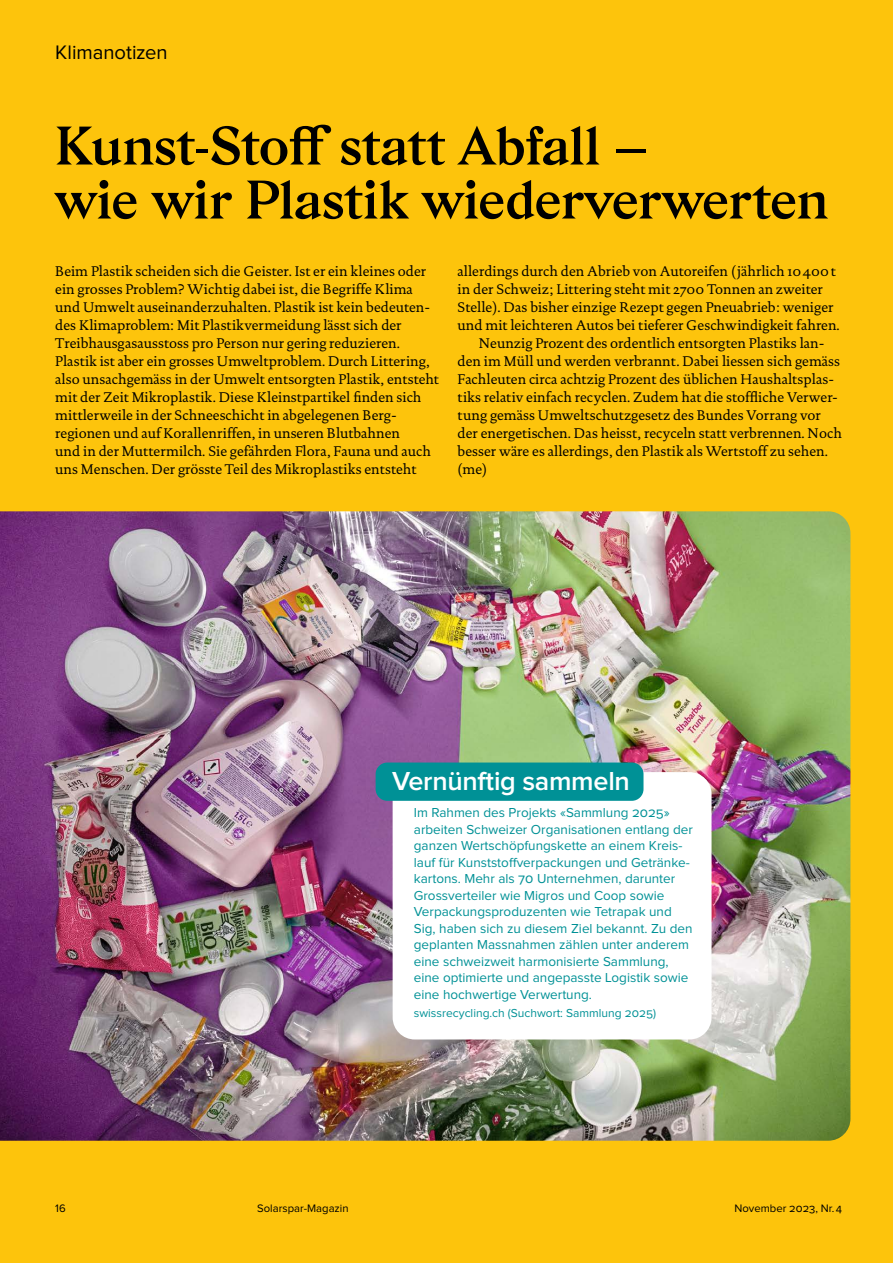
<style>
.page{position:relative;width:893px;height:1263px;background:#fdc40c}
.page>*{position:absolute;margin:0;border:0;box-sizing:border-box;transform-origin:0 0}
.t1{font:54px/54px "Gza Seminegra";letter-spacing:-.01em;color:#000}
.Angebot_mit_Balken{font:600 27px "Proxima Nova";letter-spacing:-.01em;color:#fff}
.Rubrik_13_5{font:20.25px "Proxima Nova";letter-spacing:-.005em;color:#000}
.Text_9_5_mEZ_Block{font:14.25px/18px "DTL Documenta TOT";color:#000}
.Box_Proxima_9_25{font:13.5px/16.5px "Proxima Nova";color:#009196}
.Box_Proxima_9_25-2{font:12px "Proxima Nova";color:#009196}
.t2{font:11.25px "Proxima Nova";color:#000}
</style>
<div class="page">
<img style="left:0;top:511px;width:850px;height:630px">
<div style="left:393px;top:772px;width:318px;height:267px;background:#fff;border-radius:22px"></div>
<div style="left:376px;top:762px;width:267px;height:39px;background:#009196;border-radius:12px"></div>
<p class="Rubrik_13_5" style="left:55px;top:43px;width:114px">Klimanotizen</p>
<p class="t1" style="left:55px;top:119px;width:775px">Kunst-Stoff statt Abfall –<br>wie wir Plastik wiederverwerten</p>
<p class="Text_9_5_mEZ_Block" style="left:55px;top:262px;width:385px">Beim Plastik scheiden sich die Geister. Ist er ein kleines oder ein grosses Problem? Wichtig dabei ist, die Begriffe Klima und Umwelt auseinanderzuhalten. Plastik ist kein bedeuten&shy;des Klimaproblem: Mit Plastikvermeidung lässt sich der Treibhausgasausstoss pro Person nur gering reduzieren.<br>Plastik ist aber ein grosses Umweltproblem. Durch Littering, also unsachgemäss in der Umwelt entsorgten Plastik, entsteht mit der Zeit Mikroplastik. Diese Kleinstpartikel finden sich mittlerweile in der Schneeschicht in abgelegenen Berg&shy;regionen und auf Korallenriffen, in unseren Blutbahnen<br>und in der Muttermilch. Sie gefährden Flora, Fauna und auch uns Menschen. Der grösste Teil des Mikroplastiks entsteht</p>
<p class="Text_9_5_mEZ_Block" style="left:458px;top:262px;width:384px">allerdings durch den Abrieb von Autoreifen (jährlich 10400t in der Schweiz; Littering steht mit 2700 Tonnen an zweiter Stelle). Das bisher einzige Rezept gegen Pneuabrieb: weniger und mit leichteren Autos bei tieferer Geschwindigkeit fahren.</p>
<p class="Text_9_5_mEZ_Block" style="left:458px;top:334px;width:386px;text-indent:21px">Neunzig Prozent des ordentlich entsorgten Plastiks lan&shy;den im Müll und werden verbrannt. Dabei liessen sich gemäss Fachleuten circa achtzig Prozent des üblichen Haushaltsplas&shy;tiks relativ einfach recyclen. Zudem hat die stoffliche Verwer&shy;tung gemäss Umweltschutzgesetz des Bundes Vorrang vor der energetischen. Das heisst, recyceln statt verbrennen. Noch besser wäre es allerdings, den Plastik als Wertstoff zu sehen. (me)</p>
<p class="Angebot_mit_Balken" style="left:392px;top:769px;width:239px">Vernünftig sammeln</p>
<p class="Box_Proxima_9_25" style="left:414px;top:805px;width:281px">Im Rahmen des Projekts «Sammlung 2025» arbeiten Schweizer Organisationen entlang der ganzen Wertschöpfungskette an einem Kreis&shy;lauf für Kunststoffverpackungen und Getränke&shy;kartons. Mehr als 70 Unternehmen, darunter Grossverteiler wie Migros und Coop sowie Verpackungsproduzenten wie Tetrapak und Sig, haben sich zu diesem Ziel bekannt. Zu den geplanten Massnahmen zählen unter anderem eine schweizweit harmonisierte Sammlung, eine optimierte und angepasste Logistik sowie eine hochwertige Verwertung.</p>
<p class="Box_Proxima_9_25-2" style="left:414px;top:1008px;width:244px">swissrecycling.ch (Suchwort: Sammlung 2025)</p>
<p class="t2" style="left:55px;top:1203px;width:12px">16</p>
<p class="t2" style="left:257px;top:1203px;width:93px">Solarspar-Magazin</p>
<p class="t2" style="left:734px;top:1203px;width:109px">November 2023, Nr.4</p>
</div>
